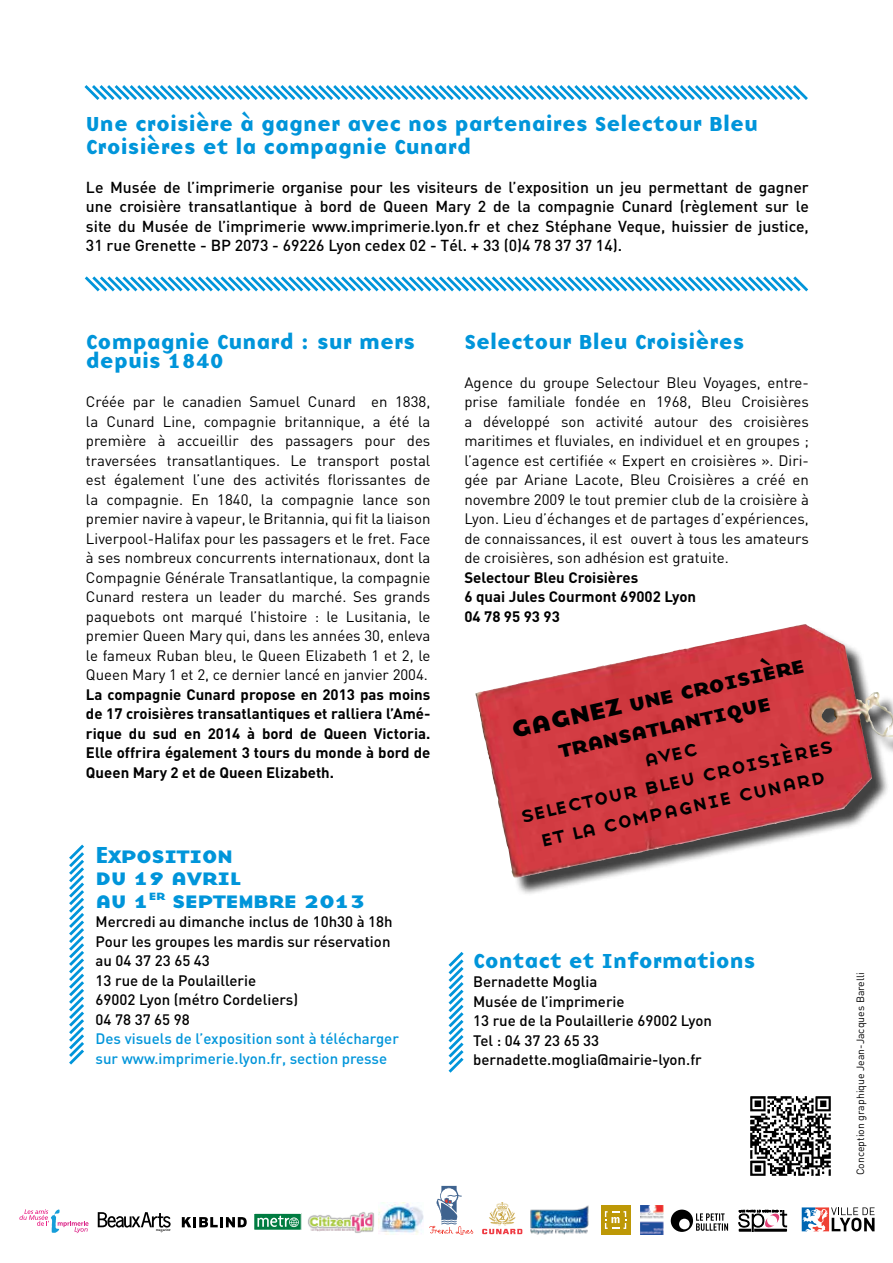
<style>
.page{position:relative;width:893px;height:1263px;background:#fff}
.page>*{position:absolute;margin:0;border:0;box-sizing:border-box;transform-origin:0 0}
.t1{font:24.6px/29.2px "Base Nine SCB";color:#000;text-align:center}
.t2{font:24px/22.5px "Base Nine SCB";letter-spacing:-.03em;color:#0095da}
.t3{font:22.95px/27.6px "Base Nine Small Caps";color:#000;text-align:center}
.t4{font:21px/22.5px "Base Nine B";color:#0095da}
.t5{font:500 15.75px/19.5px "DIN";color:#000;text-align:justify}
.t6{font:15px/19.5px "DIN";color:#000;text-align:justify}
.t7{font:500 15px/19.5px "DIN";color:#000}
.t8{font:700 15px/19.5px "DIN";color:#000;text-align:justify}
.t9{font:500 15px/19.5px "DIN";color:#0095da}
.t10{font:10.5px "DIN";color:#000}
.s1{font-size:30.75px}
</style>
<div class="page">
<img style="left:750px;top:1096px;width:81px;height:80px">
<svg style="left:98px;top:1212px;width:73px;height:20px"></svg>
<svg style="left:182px;top:1217px;width:65px;height:10px"></svg>
<div style="left:254px;top:1213px;width:47px;height:17px;background:#007c41"></div>
<div style="left:254px;top:1213px;width:47px;height:17px;border:1px solid #fff"></div>
<svg style="left:257px;top:1215px;width:42px;height:12px"></svg>
<img style="left:308px;top:1212px;width:66px;height:21px">
<img style="left:530px;top:1205px;width:59px;height:30px">
<img style="left:641px;top:1205px;width:22px;height:30px">
<svg style="left:739px;top:1210px;width:48px;height:22px"></svg>
<svg style="left:671px;top:1209px;width:57px;height:23px"></svg>
<div style="left:601px;top:1205px;width:29px;height:30px;background:#bd9806"></div>
<svg style="left:605px;top:1211px;width:21px;height:18px"></svg>
<svg style="left:801px;top:1207px;width:74px;height:25px"></svg>
<svg style="left:482px;top:1202px;width:40px;height:32px"></svg>
<svg style="left:429px;top:1186px;width:44px;height:49px"></svg>
<svg style="left:19px;top:1209px;width:70px;height:24px"></svg>
<svg style="left:84px;top:85px;width:724px;height:15px"></svg>
<svg style="left:84px;top:276px;width:725px;height:16px"></svg>
<svg style="left:69px;top:844px;width:15px;height:221px"></svg>
<svg style="left:448px;top:952px;width:16px;height:121px"></svg>
<div style="left:478px;top:626px;width:415px;height:270px;background:#000;opacity:.75"></div>
<img style="left:651px;top:624px;width:153px;height:32px">
<img style="left:378px;top:1202px;width:45px;height:32px">
<h3 class="t4" style="left:86px;top:112px;width:674px">Une croisière à gagner avec nos partenaires Selectour Bleu<br>Croisières et la compagnie Cunard</h3>
<p class="t5" style="left:86px;top:177px;width:724px">Le Musée de l’imprimerie organise pour les visiteurs de l’exposition un jeu permettant de gagner une croisière transatlantique à bord de Queen Mary 2 de la compagnie Cunard (règlement sur le site du Musée de l’imprimerie www.imprimerie.lyon.fr et chez Stéphane Veque, huissier de justice, 31 rue Grenette - BP 2073 - 69226 Lyon cedex 02 - Tél. + 33 (0)4 78 37 37 14).</p>
<h3 class="t4" style="left:86px;top:331px;width:331px;line-height:19.5px">Compagnie Cunard : sur mers depuis 1840</h3>
<p class="t6" style="left:86px;top:392px;width:346px">Créée par le canadien Samuel Cunard en 1838, la Cunard Line, compagnie britannique, a été la première à accueillir des passagers pour des traversées transatlantiques. Le transport postal est également l’une des activités florissantes de la compagnie. En 1840, la compagnie lance son premier navire à vapeur, le Britannia, qui fit la liaison Liverpool-Halifax pour les passagers et le fret. Face à ses nombreux concurrents internationaux, dont la Compagnie Générale Transatlantique, la compagnie Cunard restera un leader du marché. Ses grands paquebots ont marqué l’histoire : le Lusitania, le premier Queen Mary qui, dans les années 30, enleva le fameux Ruban bleu, le Queen Elizabeth 1 et 2, le Queen Mary 1 et 2, ce dernier lancé en janvier 2004.</p>
<p class="t8" style="left:86px;top:684px;width:346px">La compagnie Cunard propose en 2013 pas moins de 17 croisières transatlantiques et ralliera l’Amé&shy;rique du sud en 2014 à bord de Queen Victoria.<br>Elle offrira également 3 tours du monde à bord de Queen Mary 2 et de Queen Elizabeth.</p>
<h2 class="t2" style="left:96px;top:842px;width:272px">Exposition<br>du 19 avril<br>au 1<sup>er</sup> septembre 2013</h2>
<p class="t7" style="left:96px;top:912px;width:299px">Mercredi au dimanche inclus de 10h30 à 18h<br>Pour les groupes les mardis sur réservation au 04 37 23 65 43<br>13 rue de la Poulaillerie<br>69002 Lyon (métro Cordeliers)<br>04 78 37 65 98</p>
<p class="t9" style="left:96px;top:1029px;width:305px">Des visuels de l’exposition sont à télécharger sur www.imprimerie.lyon.fr, section presse</p>
<h3 class="t4" style="left:464px;top:329px;width:282px">Selectour Bleu Croisières</h3>
<p class="t6" style="left:464px;top:372px;width:346px">Agence du groupe Selectour Bleu Voyages, entre&shy;prise familiale fondée en 1968, Bleu Croisières a développé son activité autour des croisières maritimes et fluviales, en individuel et en groupes ; l’agence est certifiée « Expert en croisières ». Diri&shy;gée par Ariane Lacote, Bleu Croisières a créé en novembre 2009 le tout premier club de la croisière à Lyon. Lieu d’échanges et de partages d’expériences, de connaissances, il est ouvert à tous les amateurs de croisières, son adhésion est gratuite.</p>
<p class="t8" style="left:464px;top:567px;width:233px;text-align:left">Selectour Bleu Croisières<br>6 quai Jules Courmont 69002 Lyon<br>04 78 95 93 93</p>
<h1 class="t1" style="left:508px;top:715px;width:301px;rotate:-13deg"><span class="s1">gagnez</span> une croisière transatlantique</h1>
<h3 class="t3" style="left:512px;top:775px;width:321px;rotate:-13deg">avec<br>selectour bleu croisières et la compagnie cunard</h3>
<h3 class="t4" style="left:473px;top:948px;width:284px">Contact et Informations</h3>
<p class="t7" style="left:473px;top:971px;width:241px">Bernadette Moglia<br>Musée de l’imprimerie<br>13 rue de la Poulaillerie 69002 Lyon<br>Tel : 04 37 23 65 33 bernadette.moglia@mairie-lyon.fr</p>
<p class="t10" style="left:854px;top:1175px;width:204px;rotate:-90deg">Conception graphique Jean-Jacques Barelli</p>
</div>
